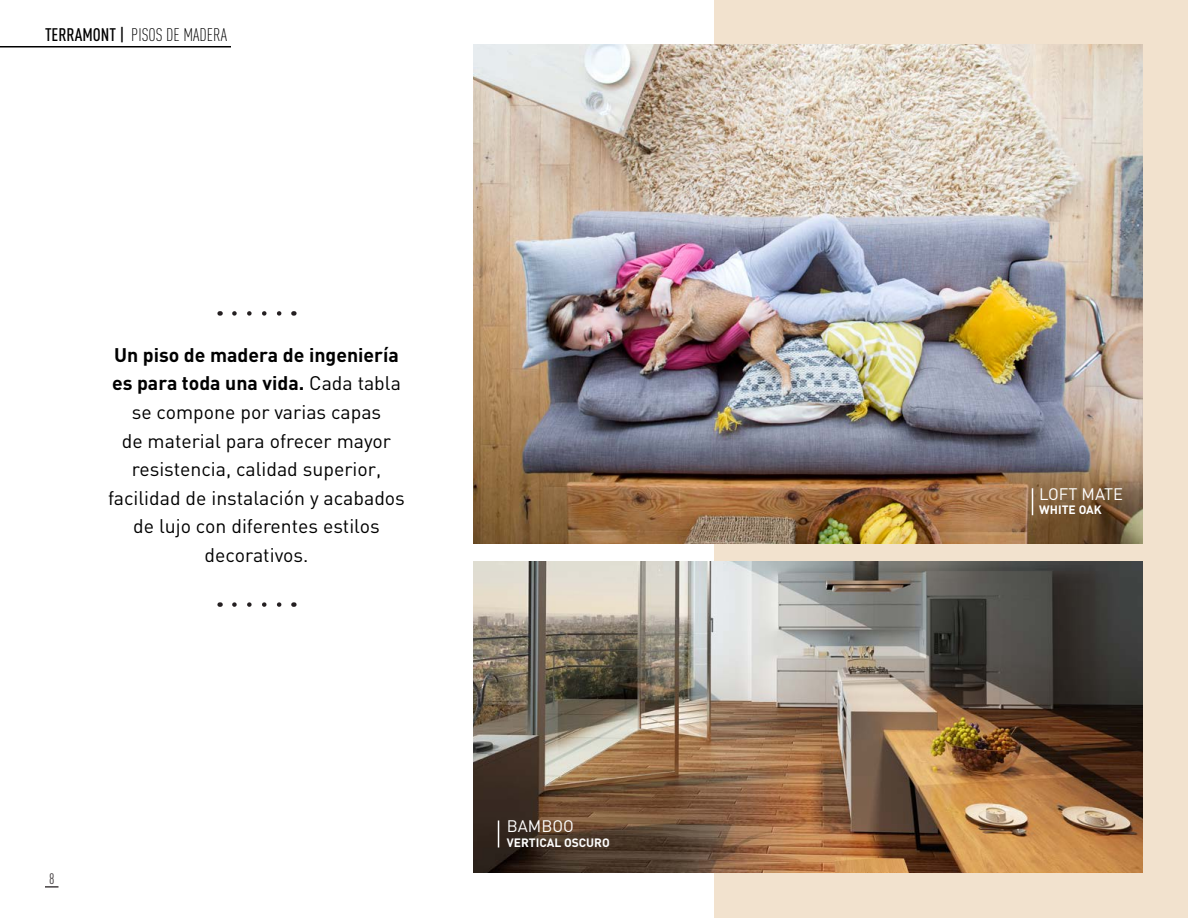
<style>
.page{position:relative;width:1188px;height:918px;background:#fff}
.page>*{position:absolute;margin:0;border:0;box-sizing:border-box;transform-origin:0 0}
.t1{font:19.5px/28.5px "DIN";color:#000;text-align:center}
.t2{font:300 18px "DIN Cond";color:#000}
.t3{font:16.5px "DIN";color:#fff}
.t4{font:15px "DIN Cond";color:#454042}
.t5{font:700 12px "DIN";color:#fff}
.s1{font-weight:500}
.s2{font-weight:700}
</style>
<div class="page">
<div style="left:715px;top:0;width:473px;height:918px;background:#f2e2ce"></div>
<img style="left:473px;top:45px;width:670px;height:499px">
<img style="left:473px;top:562px;width:670px;height:311px">
<hr style="left:0;top:46px;width:231px;height:1px;background:#000">
<svg style="left:1032px;top:488px;width:1px;height:27px"></svg>
<svg style="left:498px;top:820px;width:1px;height:28px"></svg>
<svg style="left:234px;top:311px;width:48px;height:5px"></svg>
<svg style="left:234px;top:602px;width:48px;height:5px"></svg>
<svg style="left:45px;top:886px;width:13px;height:2px"></svg>
<p class="t2" style="left:45px;top:24px;width:183px"><span class="s1">TERRAMONT |</span> PISOS DE MADERA</p>
<p class="t1" style="left:108px;top:340px;width:298px"><span class="s2">Un piso de madera de ingeniería es para toda una vida.</span> Cada tabla se compone por varias capas<br>de material para ofrecer mayor resistencia, calidad superior, facilidad de instalación y acabados de lujo con diferentes estilos decorativos.</p>
<p class="t4" style="left:49px;top:870px;width:7px">8</p>
<p class="t3" style="left:507px;top:816px;width:69px">BAMBOO</p>
<p class="t5" style="left:507px;top:834px;width:105px">VERTICAL OSCURO</p>
<p class="t3" style="left:1039px;top:484px;width:85px">LOFT MATE</p>
<p class="t5" style="left:1039px;top:502px;width:64px">WHITE OAK</p>
</div>
